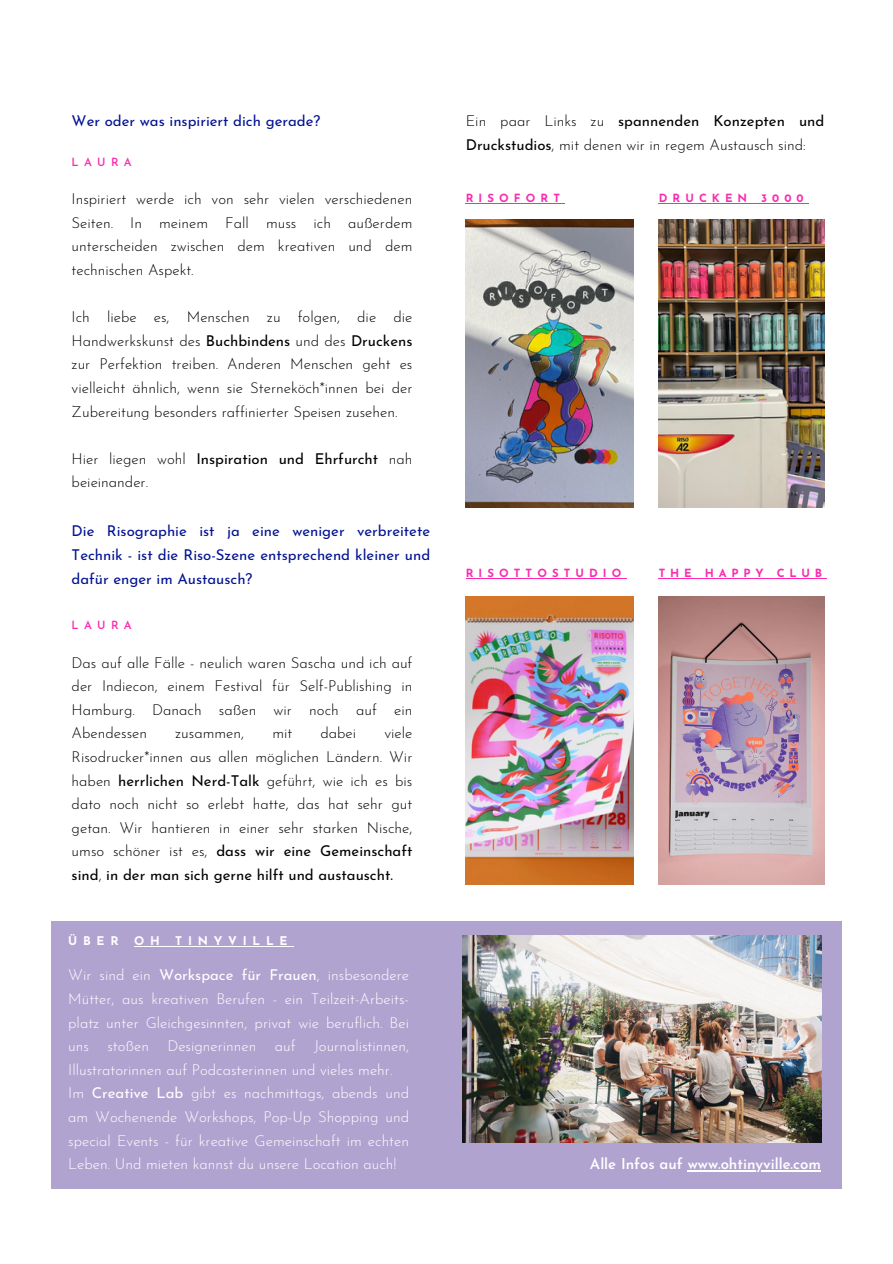
<style>
.page{position:relative;width:893px;height:1264px;background:#fff}
.page>*{position:absolute;margin:0;border:0;box-sizing:border-box;transform-origin:0 0}
.t1{font:300 15px/23.5px "Josefin Sans";color:#000;text-align:justify}
.t2{font:300 15px/23.5px "Josefin Sans";color:#fff;text-align:justify}
.t3{font:15px/23.5px "Josefin Sans";color:#021293;text-align:justify}
.t4{font:600 15px "Josefin Sans";color:#fff}
.t5{font:700 12px "Josefin Sans";letter-spacing:.48em;color:#fff}
.t6{font:700 11.25px "Josefin Sans";letter-spacing:.45em;color:#fa2bb1}
.t7{font:700 11.25px "Josefin Sans";letter-spacing:.425em;color:#fa2bb1}
.t8{font:600 11.25px "Josefin Sans";letter-spacing:.47em;color:#fa2bb1}
.s1{font-weight:400}
</style>
<div class="page">
<div style="left:51px;top:921px;width:790px;height:268px;background:#b1a3d0"></div>
<hr style="left:134px;top:946px;width:159px;height:1px;background:#fff">
<hr style="left:687px;top:1170px;width:133px;height:1px;background:#fff">
<img style="left:462px;top:935px;width:359px;height:206px">
<img style="left:465px;top:219px;width:168px;height:288px">
<img style="left:658px;top:219px;width:166px;height:288px">
<img style="left:465px;top:597px;width:168px;height:287px">
<img style="left:658px;top:597px;width:166px;height:287px">
<hr style="left:465px;top:203px;width:100px;height:1px;background:#fa2bb1">
<hr style="left:658px;top:203px;width:150px;height:1px;background:#fa2bb1">
<hr style="left:465px;top:578px;width:161px;height:1px;background:#fa2bb1">
<hr style="left:658px;top:578px;width:169px;height:1px;background:#fa2bb1">
<p class="t3" style="left:72px;top:110px;width:250px">Wer oder was inspiriert dich gerade?</p>
<p class="t8" style="left:72px;top:158px;width:62px">LAURA</p>
<p class="t1" style="left:72px;top:188px;width:342px">Inspiriert werde ich von sehr vielen verschiedenen Seiten. In meinem Fall muss ich außerdem unterscheiden zwischen dem kreativen und dem technischen Aspekt.</p>
<p class="t1" style="left:72px;top:306px;width:342px">Ich liebe es, Menschen zu folgen, die die Handwerkskunst des <span class="s1">Buchbindens</span> und des <span class="s1">Druckens </span>zur Perfektion treiben. Anderen Menschen geht es vielleicht ähnlich, wenn sie Sterneköch*innen bei der Zubereitung besonders raffinierter Speisen zusehen.</p>
<p class="t1" style="left:72px;top:448px;width:342px">Hier liegen wohl <span class="s1">Inspiration und Ehrfurcht</span> nah beieinander.</p>
<p class="t3" style="left:72px;top:521px;width:360px">Die Risographie ist ja eine weniger verbreitete Technik - ist die Riso-Szene entsprechend kleiner und dafür enger im Austausch?</p>
<p class="t8" style="left:72px;top:620px;width:62px">LAURA</p>
<p class="t1" style="left:72px;top:652px;width:342px">Das auf alle Fälle - neulich waren Sascha und ich auf der Indiecon, einem Festival für Self-Publishing in Hamburg. Danach saßen wir noch auf ein Abendessen</p>
<p class="t1" style="left:72px;top:723px;width:342px;text-indent:313px">viele Risodrucker*innen aus allen möglichen Ländern. Wir haben <span class="s1">herrlichen Nerd-Talk</span> geführt, wie ich es bis dato noch nicht so erlebt hatte, das hat sehr gut getan. Wir hantieren in einer sehr starken Nische, umso schöner ist es, <span class="s1">dass wir eine Gemeinschaft sind</span>, <span class="s1">in der man sich gerne hilft und austauscht.</span></p>
<p class="t1" style="left:175px;top:723px;width:70px">zusammen,</p>
<p class="t1" style="left:272px;top:723px;width:21px">mit</p>
<p class="t1" style="left:320px;top:723px;width:37px">dabei</p>
<p class="t5" style="left:68px;top:936px;width:52px">ÜBER</p>
<p class="t5" style="left:134px;top:936px;width:27px">O H</p>
<p class="t5" style="left:175px;top:936px;width:114px">TINYVILLE</p>
<p class="t2" style="left:68px;top:964px;width:342px">Wir sind ein <span class="s1">Workspace für Frauen</span>, insbesondere Mütter, aus kreativen Berufen - ein Teilzeit-Arbeits&shy;platz unter Gleichgesinnten, privat wie beruflich. Bei uns stoßen Designerinnen auf Journalistinnen, Illustratorinnen auf Podcasterinnen und vieles mehr.</p>
<p class="t2" style="left:68px;top:1082px;width:342px">Im <span class="s1">Creative Lab</span> gibt es nachmittags, abends und am Wochenende Workshops, Pop-Up Shopping und special Events - für kreative Gemeinschaft im echten Leben. Und mieten kannst du unsere Location auch!</p>
<p class="t1" style="left:465px;top:110px;width:360px">Ein paar Links zu <span class="s1">spannenden Konzepten und<br>Druckstudios</span>, mit denen wir in regem Austausch sind:</p>
<p class="t6" style="left:465px;top:193px;width:96px">RISOFORT</p>
<p class="t6" style="left:658px;top:193px;width:146px">DRUCKEN 3000</p>
<p class="t6" style="left:465px;top:569px;width:157px">RISOTTOSTUDIO</p>
<p class="t7" style="left:658px;top:569px;width:165px">THE HAPPY CLUB</p>
<p class="t4" style="left:590px;top:1157px;width:232px">Alle Infos auf www.ohtinyville.com</p>
</div>
